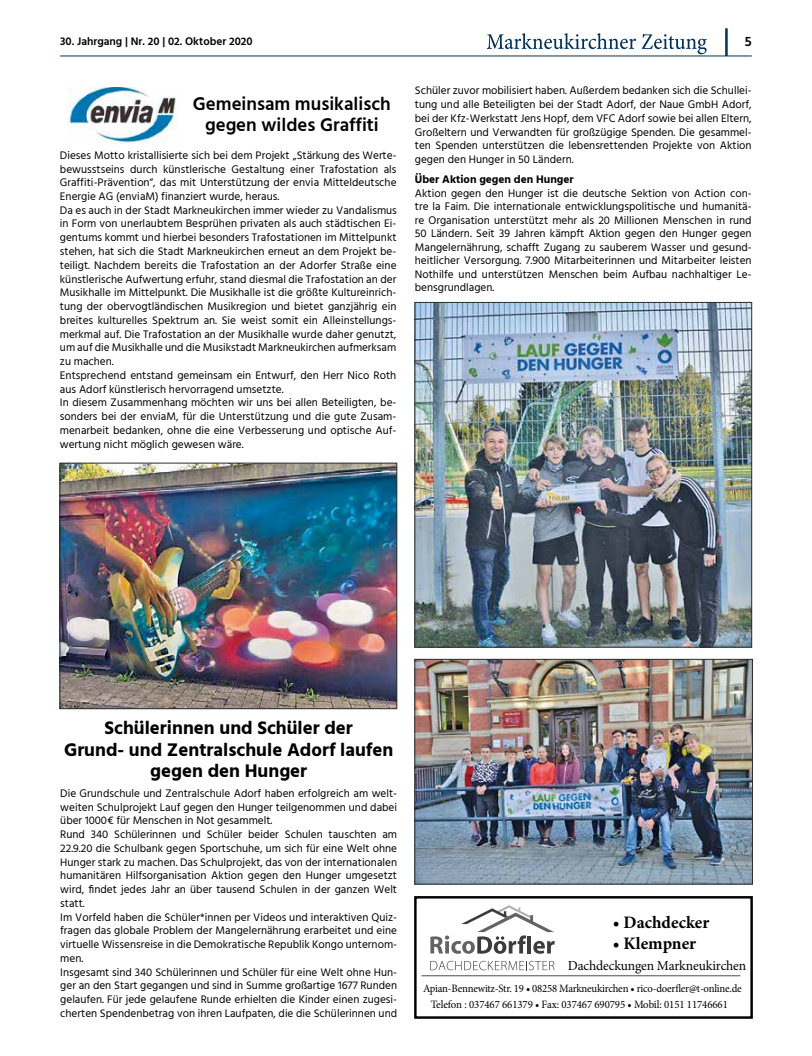
<style>
.page{position:relative;width:812px;height:1056px;background:#fff}
.page>*{position:absolute;margin:0;border:0;box-sizing:border-box;transform-origin:0 0}
.t1{font:700 18.75px/21.2px "Hind Madurai";color:#000;text-align:center}
.t2{font:600 18.75px/21.2px "Hind Madurai";color:#000;text-align:center}
.t3{font:700 17.5px "Minion Pro";color:#000}
.t4{font:13.75px "Minion Pro";letter-spacing:-.015em;color:#000}
.t5{font:600 13.75px "Hind Madurai";color:#000}
.t6{font:11.25px/13.8px "Hind Madurai";color:#000}
.t7{font:11.25px "Minion Pro";letter-spacing:-.015em;color:#000;scale:.95 1}
.t8{font:11.25px "Minion Pro";letter-spacing:-.015em;color:#000}
.t9{font:600 11.25px "Hind Madurai";color:#000}
.t10{font:700 11.25px "Hind Madurai";color:#000}
</style>
<div class="page">
<svg style="left:487px;top:33px;width:219px;height:21px"></svg>
<hr style="left:60px;top:56px;width:691px;height:1px;background:#003158">
<hr style="left:725px;top:28px;width:2px;height:28px;background:#003158">
<img style="left:62px;top:465px;width:333px;height:242px">
<div style="left:60px;top:463px;width:337px;height:246px;border:1px solid #2b2d2e"></div>
<img style="left:416px;top:304px;width:333px;height:341px">
<div style="left:414px;top:302px;width:337px;height:345px;border:1px solid #2b2d2e"></div>
<img style="left:416px;top:661px;width:334px;height:221px">
<div style="left:414px;top:659px;width:338px;height:225px;border:1px solid #2b2d2e"></div>
<div style="left:414px;top:896px;width:338px;height:123px;border:2px solid #000"></div>
<svg style="left:430px;top:961px;width:124px;height:9px"></svg>
<svg style="left:430px;top:905px;width:124px;height:49px"></svg>
<hr style="left:421px;top:975px;width:319px;height:1px;background:#706f6f">
<img style="left:67px;top:87px;width:109px;height:56px">
<p class="t9" style="left:60px;top:35px;width:194px">30. Jahrgang | Nr. 20 | 02. Oktober 2020</p>
<p class="t5" style="left:744px;top:32px;width:8px">5</p>
<h1 class="t2" style="left:193px;top:94px;width:199px">Gemeinsam musikalisch gegen wildes Graffiti</h1>
<p class="t6" style="left:60px;top:149px;width:338px">Dieses Motto kristallisierte sich bei dem Projekt „Stärkung des Werte&shy;bewusstseins durch künstlerische Gestaltung einer Trafostation als Graffiti-Prävention“, das mit Unterstützung der envia Mitteldeutsche Energie AG (enviaM) finanziert wurde, heraus.<br>Da es auch in der Stadt Markneukirchen immer wieder zu Vandalismus in Form von unerlaubtem Besprühen privaten als auch städtischen Ei&shy;gentums kommt und hierbei besonders Trafostationen im Mittelpunkt stehen, hat sich die Stadt Markneukirchen erneut an dem Projekt be&shy;teiligt. Nachdem bereits die Trafostation an der Adorfer Straße eine künstlerische Aufwertung erfuhr, stand diesmal die Trafostation an der Musikhalle im Mittelpunkt. Die Musikhalle ist die größte Kultureinrich&shy;tung der obervogtländischen Musikregion und bietet ganzjährig ein breites kulturelles Spektrum an. Sie weist somit ein Alleinstellungs&shy;merkmal auf. Die Trafostation an der Musikhalle wurde daher genutzt, um auf die Musikhalle und die Musikstadt Markneukirchen aufmerksam zu machen.<br>Entsprechend entstand gemeinsam ein Entwurf, den Herr Nico Roth aus Adorf künstlerisch hervorragend umsetzte.<br>In diesem Zusammenhang möchten wir uns bei allen Beteiligten, be&shy;sonders bei der enviaM, für die Unterstützung und die gute Zusam&shy;menarbeit bedanken, ohne die eine Verbesserung und optische Auf&shy;wertung nicht möglich gewesen wäre.</p>
<p class="t6" style="left:415px;top:84px;width:338px;text-align:justify">Schüler zuvor mobilisiert haben. Außerdem bedanken sich die Schullei&shy;tung und alle Beteiligten bei der Stadt Adorf, der Naue GmbH Adorf, bei der Kfz-Werkstatt Jens Hopf, dem VFC Adorf sowie bei allen Eltern, Großeltern und Verwandten für großzügige Spenden. Die gesammel&shy;ten Spenden unterstützen die lebensrettenden Projekte von Aktion gegen den Hunger in 50 Ländern.</p>
<p class="t10" style="left:415px;top:172px;width:160px">Über Aktion gegen den Hunger</p>
<p class="t6" style="left:415px;top:187px;width:338px;text-align:justify">Aktion gegen den Hunger ist die deutsche Sektion von Action con&shy;tre la Faim. Die internationale entwicklungspolitische und humanitä&shy;re Organisation unterstützt mehr als 20 Millionen Menschen in rund 50 Ländern. Seit 39 Jahren kämpft Aktion gegen den Hunger gegen Mangelernährung, schafft Zugang zu sauberem Wasser und gesund&shy;heitlicher Versorgung. 7.900 Mitarbeiterinnen und Mitarbeiter leisten Nothilfe und unterstützen Menschen beim Aufbau nachhaltiger Le&shy;bensgrundlagen.</p>
<h1 class="t1" style="left:64px;top:718px;width:330px">Schülerinnen und Schüler der<br>Grund- und Zentralschule Adorf laufen gegen den Hunger</h1>
<p class="t6" style="left:60px;top:787px;width:338px">Die Grundschule und Zentralschule Adorf haben erfolgreich am welt&shy;weiten Schulprojekt Lauf gegen den Hunger teilgenommen und dabei über 1000€ für Menschen in Not gesammelt.<br>Rund 340 Schülerinnen und Schüler beider Schulen tauschten am 22.9.20 die Schulbank gegen Sportschuhe, um sich für eine Welt ohne Hunger stark zu machen. Das Schulprojekt, das von der internationalen humanitären Hilfsorganisation Aktion gegen den Hunger umgesetzt wird, findet jedes Jahr an über tausend Schulen in der ganzen Welt statt.<br>Im Vorfeld haben die Schüler*innen per Videos und interaktiven Quiz&shy;fragen das globale Problem der Mangelernährung erarbeitet und eine virtuelle Wissensreise in die Demokratische Republik Kongo unternom&shy;men.<br>Insgesamt sind 340 Schülerinnen und Schüler für eine Welt ohne Hun&shy;ger an den Start gegangen und sind in Summe großartige 1677 Runden gelaufen. Für jede gelaufene Runde erhielten die Kinder einen zugesi&shy;cherten Spendenbetrag von ihren Laufpaten, die die Schülerinnen und</p>
<p class="t6" style="left:60px;top:727px;width:338px">jährigen Tradition. Sein Blick galt dabei stets der Verbindung zwischen<br>Musikinstrumentenmachern und jungen Musikern, den Ruf Markneu-</p>
<p class="t6" style="left:60px;top:788px;width:338px">werb Markneukirchen trauern gemeinsam mit den Angehörigen um<br>Gerd Stöhr, der am 24. September 2020 im Alter von 94 Jahren ver&shy;storben ist und werden ihn in dankbarer Erinnerung bewahren.</p>
<h2 class="t3" style="left:612px;top:910px;width:98px">• Dachdecker</h2>
<h2 class="t3" style="left:612px;top:931px;width:85px">• Klempner</h2>
<p class="t4" style="left:567px;top:956px;width:180px">Dachdeckungen Markneukirchen</p>
<p class="t8" style="left:430px;top:997px;width:299px">Telefon : 037467 661379 • Fax: 037467 690795 • Mobil: 0151 11746661</p>
<p class="t7" style="left:423px;top:981px;width:337px">Apian-Bennewitz-Str. 19 • 08258 Markneukirchen • rico-doerfler@t-online.de</p>
</div>
